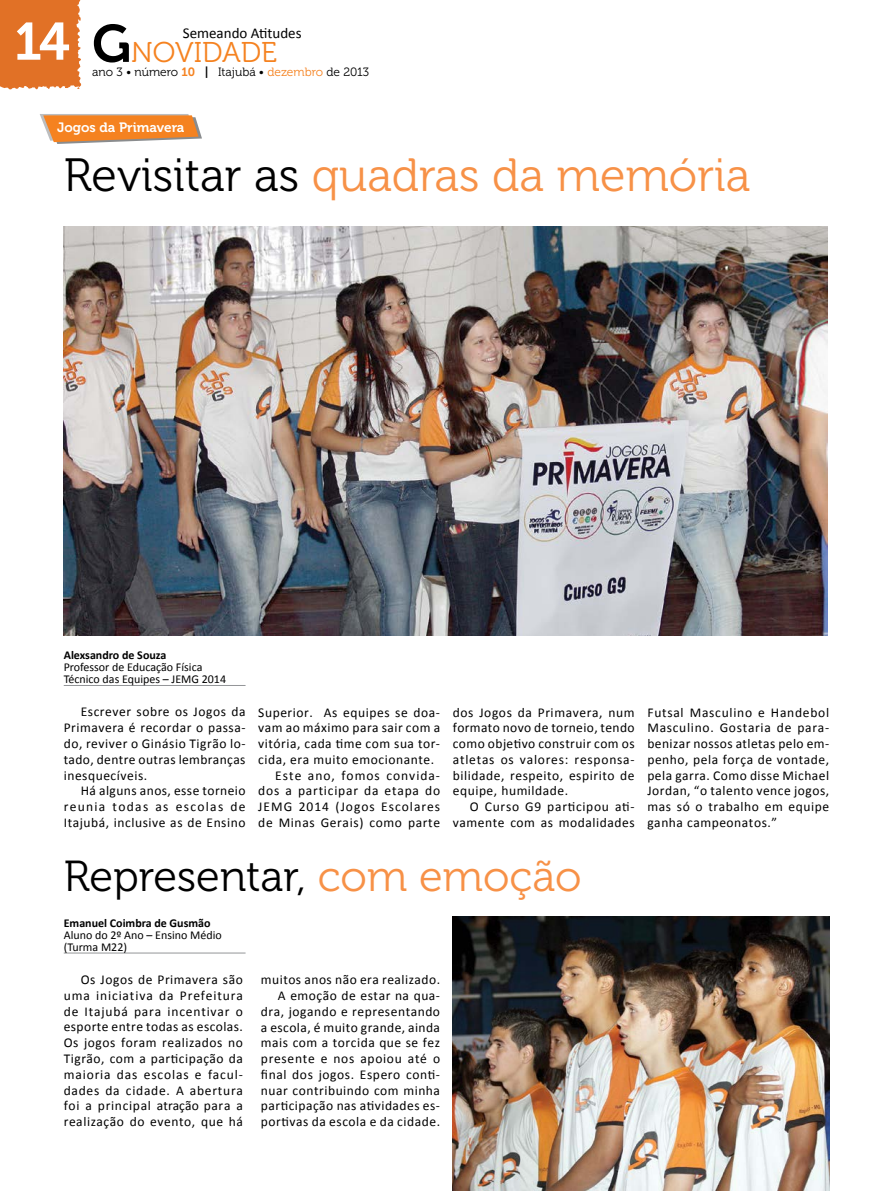
<style>
.page{position:relative;width:893px;height:1191px;background:#fff}
.page>*{position:absolute;margin:0;border:0;box-sizing:border-box;transform-origin:0 0}
.t1{font:46.5px "Museo 300";color:#f79147}
.t2{font:43.2px "Museo 300";color:#000}
.t3{font:28.5px "Museo 300";color:#f58220}
.t4{font:15px "Calibri";color:#000}
.t5{font:13.5px/15.8px "Calibri";letter-spacing:.04em;color:#000;text-align:justify}
.t6{font:13.5px "Calibri";letter-spacing:.075em;color:#000}
.t7{font:13.5px "Calibri";letter-spacing:.06em;color:#000}
.t8{font:13.5px "Museo 700";color:#fff}
.t9{font:12px/12px "Calibri";color:#000}
.t10{font:700 12px "Calibri";color:#000}
.t11{font:12px "Museo 300";color:#000}
.s1{font-family:"Museo 700";font-size:52.5px;color:#fff}
.s2{font-family:"Museo 700";font-size:52.5px;color:#000}
.s3{font-family:"Museo 700";color:#f58220}
.s4{font-family:"Museo 700"}
.s5{color:#f58220}
.s6{color:#000}
.s7{color:#f79147}
</style>
<div class="page">
<div style="left:0;top:0;width:81px;height:89px;background:#e17126"></div>
<svg style="left:40px;top:114px;width:162px;height:30px;background:#eb9750"></svg>
<hr style="left:64px;top:685px;width:182px;height:1px;background:#939598">
<img style="left:64px;top:226px;width:764px;height:410px">
<img style="left:453px;top:916px;width:376px;height:275px">
<hr style="left:64px;top:952px;width:182px;height:1px;background:#939598">
<h3 class="t3" style="left:14px;top:37px;width:264px"><span class="s1">14</span> <span class="s2">G</span>NOVIDADE</h3>
<p class="t11" style="left:92px;top:66px;width:278px">ano 3 • número <span class="s3">10</span> <span class="s4">|</span> Itajubá • <span class="s5">dezembro</span> de 2013</p>
<p class="t4" style="left:183px;top:24px;width:120px">Semeando Atitudes</p>
<p class="t8" style="left:57px;top:119px;width:129px">Jogos da Primavera</p>
<h1 class="t1" style="left:64px;top:150px;width:688px"><span class="s6">Revisitar as</span> quadras da memória</h1>
<p class="t10" style="left:64px;top:647px;width:104px">Alexsandro de Souza</p>
<p class="t9" style="left:64px;top:661px;width:164px">Professor de Educação Física<br>Técnico das Equipes – JEMG 2014</p>
<p class="t5" style="left:64px;top:704px;width:183px;text-indent:17px">Escrever sobre os Jogos da Primavera é recordar o passa&shy;do, reviver o Ginásio Tigrão lo&shy;tado, dentre outras lembranças inesquecíveis.</p>
<p class="t5" style="left:64px;top:783px;width:183px;text-indent:17px">Há alguns anos, esse torneio reunia todas as escolas de Itajubá, inclusive as de Ensino</p>
<p class="t5" style="left:258px;top:704px;width:183px">Superior. As equipes se doa-</p>
<p class="t5" style="left:258px;top:720px;width:183px">vam ao máximo para sair com a</p>
<p class="t5" style="left:258px;top:735px;width:183px">vitória, cada time com sua tor-</p>
<p class="t5" style="left:258px;top:751px;width:177px">cida, era muito emocionante.</p>
<p class="t6" style="left:275px;top:766px;width:166px">Este ano, fomos convida-</p>
<p class="t7" style="left:258px;top:782px;width:183px">dos a participar da etapa do</p>
<p class="t6" style="left:258px;top:798px;width:183px">JEMG 2014 (Jogos Escolares</p>
<p class="t5" style="left:258px;top:814px;width:183px">de Minas Gerais) como parte</p>
<p class="t5" style="left:453px;top:704px;width:183px">dos Jogos da Primavera, num formato novo de torneio, tendo como objetivo construir com os atletas os valores: responsa&shy;bilidade, respeito, espirito de equipe, humildade.</p>
<p class="t5" style="left:453px;top:798px;width:183px;text-align:right">O Curso G9 participou ati&shy;vamente com as modalidades</p>
<h2 class="t2" style="left:64px;top:852px;width:519px">Representar, <span class="s7">com emoção</span></h2>
<p class="t10" style="left:64px;top:915px;width:148px">Emanuel Coimbra de Gusmão</p>
<p class="t9" style="left:64px;top:928px;width:160px">Aluno do 2º Ano – Ensino Médio (Turma M22)</p>
<p class="t5" style="left:64px;top:972px;width:181px;text-indent:17px">Os Jogos de Primavera são uma iniciativa da Prefeitura de Itajubá para incentivar o esporte entre todas as escolas.<br>Os jogos foram realizados no Tigrão, com a participação da maioria das escolas e facul&shy;dades da cidade. A abertura foi a principal atração para a realização do evento, que há</p>
<p class="t5" style="left:261px;top:972px;width:181px;text-align:right">muitos anos não era realizado.<br>A emoção de estar na qua&shy;dra, jogando e representando a escola, é muito grande, ainda mais com a torcida que se fez presente e nos apoiou até o final dos jogos. Espero conti&shy;nuar contribuindo com minha participação nas atividades es&shy;portivas da escola e da cidade.</p>
<p class="t5" style="left:647px;top:704px;width:183px">Futsal Masculino e Handebol Masculino. Gostaria de para&shy;benizar nossos atletas pelo em&shy;penho, pela força de vontade, pela garra. Como disse Michael Jordan, “o talento vence jogos, mas só o trabalho em equipe ganha campeonatos.”</p>
</div>
